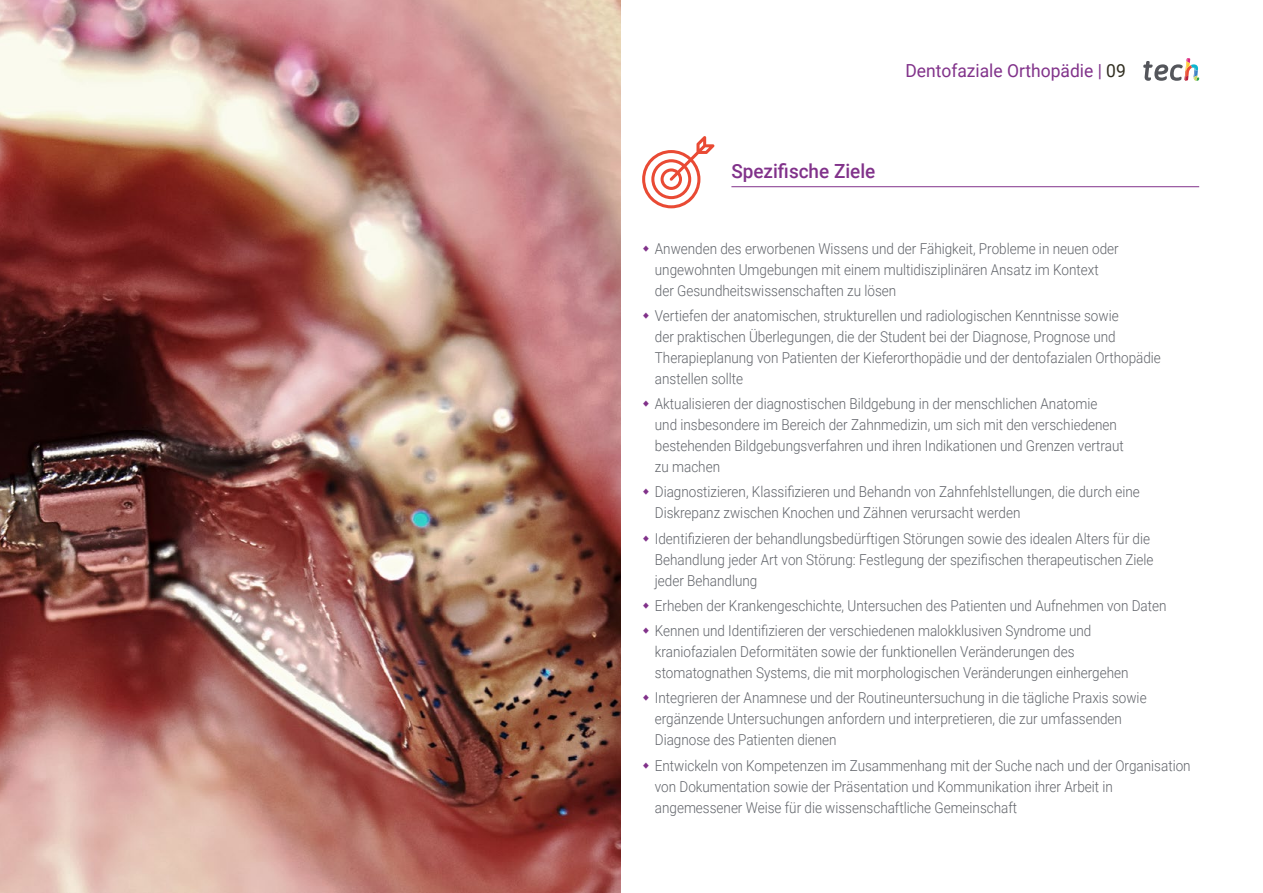
<style>
.page{position:relative;width:1263px;height:893px;background:#fff}
.page>*{position:absolute;margin:0;border:0;box-sizing:border-box;transform-origin:0 0}
.t1{font:500 19.5px "Roboto";color:#81328a}
.t2{font:18px "Roboto";color:#81328a}
.t3{font:300 15px/21px "Roboto";color:#61646a;scale:.9 1}
.s1{color:#7e3289}
.s2{color:#312e20}
</style>
<div class="page">
<img style="left:0;top:0;width:621px;height:893px">
<svg style="left:1143px;top:58px;width:56px;height:23px"></svg>
<hr style="left:731px;top:186px;width:468px;height:1px;background:#81328a">
<svg style="left:642px;top:136px;width:72px;height:72px"></svg>
<p class="t2" style="left:905px;top:58px;width:222px">Dentofaziale Orthopädie <span class="s1">|</span> <span class="s2">09</span></p>
<h1 class="t1" style="left:731px;top:158px;width:145px">Spezifische Ziele</h1>
<p class="t3" style="left:655px;top:237px;width:517px">Anwenden des erworbenen Wissens und der Fähigkeit, Probleme in neuen oder ungewohnten Umgebungen mit einem multidisziplinären Ansatz im Kontext der Gesundheitswissenschaften zu lösen</p>
<p class="t3" style="left:655px;top:304px;width:564px">Vertiefen der anatomischen, strukturellen und radiologischen Kenntnisse sowie<br>der praktischen Überlegungen, die der Student bei der Diagnose, Prognose und Therapieplanung von Patienten der Kieferorthopädie und der dentofazialen Orthopädie anstellen sollte</p>
<p class="t3" style="left:655px;top:393px;width:522px">Aktualisieren der diagnostischen Bildgebung in der menschlichen Anatomie<br>und insbesondere im Bereich der Zahnmedizin, um sich mit den verschiedenen bestehenden Bildgebungsverfahren und ihren Indikationen und Grenzen vertraut zu machen</p>
<p class="t3" style="left:655px;top:481px;width:540px">Diagnostizieren, Klassifizieren und Behandn von Zahnfehlstellungen, die durch eine<br>Diskrepanz zwischen Knochen und Zähnen verursacht werden</p>
<p class="t3" style="left:655px;top:527px;width:555px">Identifizieren der behandlungsbedürftigen Störungen sowie des idealen Alters für die<br>Behandlung jeder Art von Störung: Festlegung der spezifischen therapeutischen Ziele jeder Behandlung</p>
<p class="t3" style="left:655px;top:592px;width:570px;line-height:25.2px">Erheben der Krankengeschichte, Untersuchen des Patienten und Aufnehmen von Daten<br>Kennen und Identifizieren der verschiedenen malokklusiven Syndrome und</p>
<p class="t3" style="left:655px;top:641px;width:528px">kraniofazialen Deformitäten sowie der funktionellen Veränderungen des stomatognathen Systems, die mit morphologischen Veränderungen einhergehen</p>
<p class="t3" style="left:655px;top:687px;width:548px">Integrieren der Anamnese und der Routineuntersuchung in die tägliche Praxis sowie ergänzende Untersuchungen anfordern und interpretieren, die zur umfassenden<br>Diagnose des Patienten dienen</p>
<p class="t3" style="left:655px;top:754px;width:597px">Entwickeln von Kompetenzen im Zusammenhang mit der Suche nach und der Organisation von Dokumentation sowie der Präsentation und Kommunikation ihrer Arbeit in angemessener Weise für die wissenschaftliche Gemeinschaft</p>
</div>
